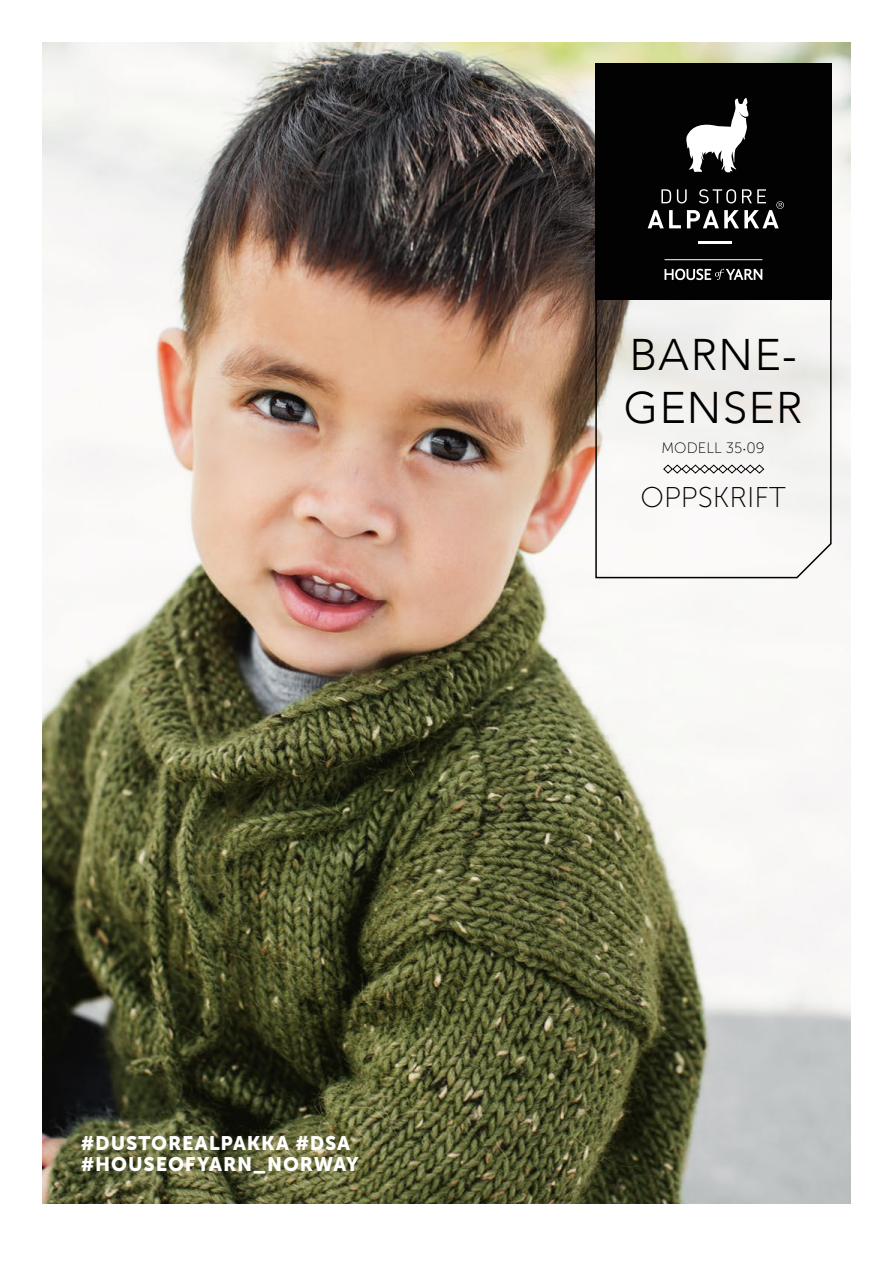
<style>
.page{position:relative;width:893px;height:1263px;background:#fff}
.page>*{position:absolute;margin:0;border:0;box-sizing:border-box;transform-origin:0 0}
.t1{font:300 44.25px/53.1px "Avenir";letter-spacing:.03em;color:#000}
.Ulltyper{font:28.5px "Museo Sans 100";color:#000}
.t2{font:19.5px/21px "Museo Sans 900";letter-spacing:.045em;color:#fff}
.Ulltyper-2{font:15px "Museo Sans 100";color:#000}
.s1{font-family:"Bodoni Svty Two ITCTT"}
</style>
<div class="page">
<img style="left:43px;top:43px;width:807px;height:1160px">
<svg style="left:595px;top:300px;width:237px;height:279px"></svg>
<div style="left:595px;top:64px;width:237px;height:236px;background:#020203"></div>
<hr style="left:698px;top:241px;width:34px;height:2px;background:#fff">
<svg style="left:686px;top:98px;width:63px;height:75px"></svg>
<svg style="left:648px;top:189px;width:136px;height:39px"></svg>
<hr style="left:664px;top:259px;width:98px;height:1px;background:#fff">
<svg style="left:664px;top:269px;width:98px;height:11px"></svg>
<svg style="left:663px;top:464px;width:102px;height:10px"></svg>
<p class="t2" style="left:81px;top:1132px;width:279px">#DUSTOREALPAKKA #DSA #HOUSEOFYARN_NORWAY</p>
<p class="t1" style="left:624px;top:328px;width:180px">BARNE-<br>GENSER</p>
<p class="Ulltyper-2" style="left:662px;top:440px;width:104px">MODELL 35<span class="s1">∙</span>09</p>
<p class="Ulltyper" style="left:640px;top:482px;width:147px">OPPSKRIFT</p>
</div>
